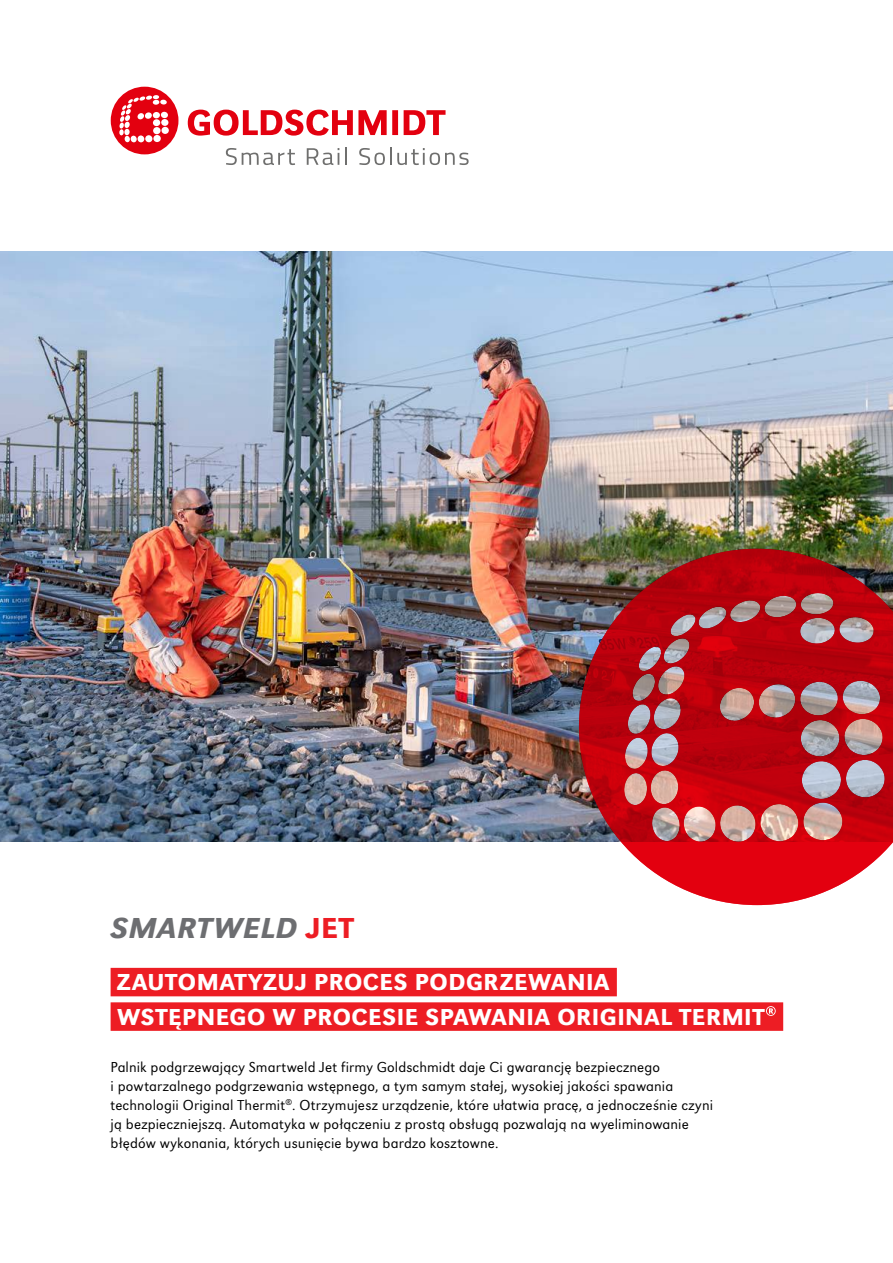
<style>
.page{position:relative;width:893px;height:1263px;background:#fff}
.page>*{position:absolute;margin:0;border:0;box-sizing:border-box;transform-origin:0 0}
.t1{font:30px "URW Grotesk Med Ita";letter-spacing:.02em;color:#6d6e71}
.t2{font:500 24px/34.5px "URW Grotesk";letter-spacing:.02em;color:#fff}
.t3{font:300 15px/19.2px "URW Grotesk";letter-spacing:.01em;color:#000}
.s1{font-family:"URW Grotesk";font-weight:500;color:#ed1d24}
</style>
<div class="page">
<img style="left:0;top:252px;width:893px;height:590px">
<div style="left:111px;top:968px;width:506px;height:28px;background:#ed1d24"></div>
<div style="left:111px;top:1002px;width:672px;height:29px;background:#ed1d24"></div>
<svg style="left:766px;top:1006px;width:10px;height:10px"></svg>
<svg style="left:188px;top:110px;width:258px;height:26px"></svg>
<svg style="left:111px;top:87px;width:67px;height:67px"></svg>
<svg style="left:226px;top:148px;width:69px;height:17px"></svg>
<svg style="left:307px;top:148px;width:32px;height:17px"></svg>
<svg style="left:345px;top:148px;width:2px;height:17px"></svg>
<svg style="left:359px;top:148px;width:110px;height:17px"></svg>
<img style="left:579px;top:549px;width:314px;height:356px">
<h1 class="t1" style="left:111px;top:910px;width:244px">SMARTWELD <span class="s1">JET</span></h1>
<h2 class="t2" style="left:117px;top:965px;width:648px">ZAUTOMATYZUJ PROCES PODGRZEWANIA<br>WSTĘPNEGO W PROCESIE SPAWANIA ORIGINAL TERMIT</h2>
<p class="t3" style="left:111px;top:1057px;width:604px">Palnik podgrzewający Smartweld Jet firmy Goldschmidt daje Ci gwarancję bezpiecznego<br>i powtarzalnego podgrzewania wstępnego, a tym samym stałej, wysokiej jakości spawania technologii Original Thermit<sup>®</sup>. Otrzymujesz urządzenie, które ułatwia pracę, a jednocześnie czyni ją bezpieczniejszą. Automatyka w połączeniu z prostą obsługą pozwalają na wyeliminowanie błędów wykonania, których usunięcie bywa bardzo kosztowne.</p>
</div>
